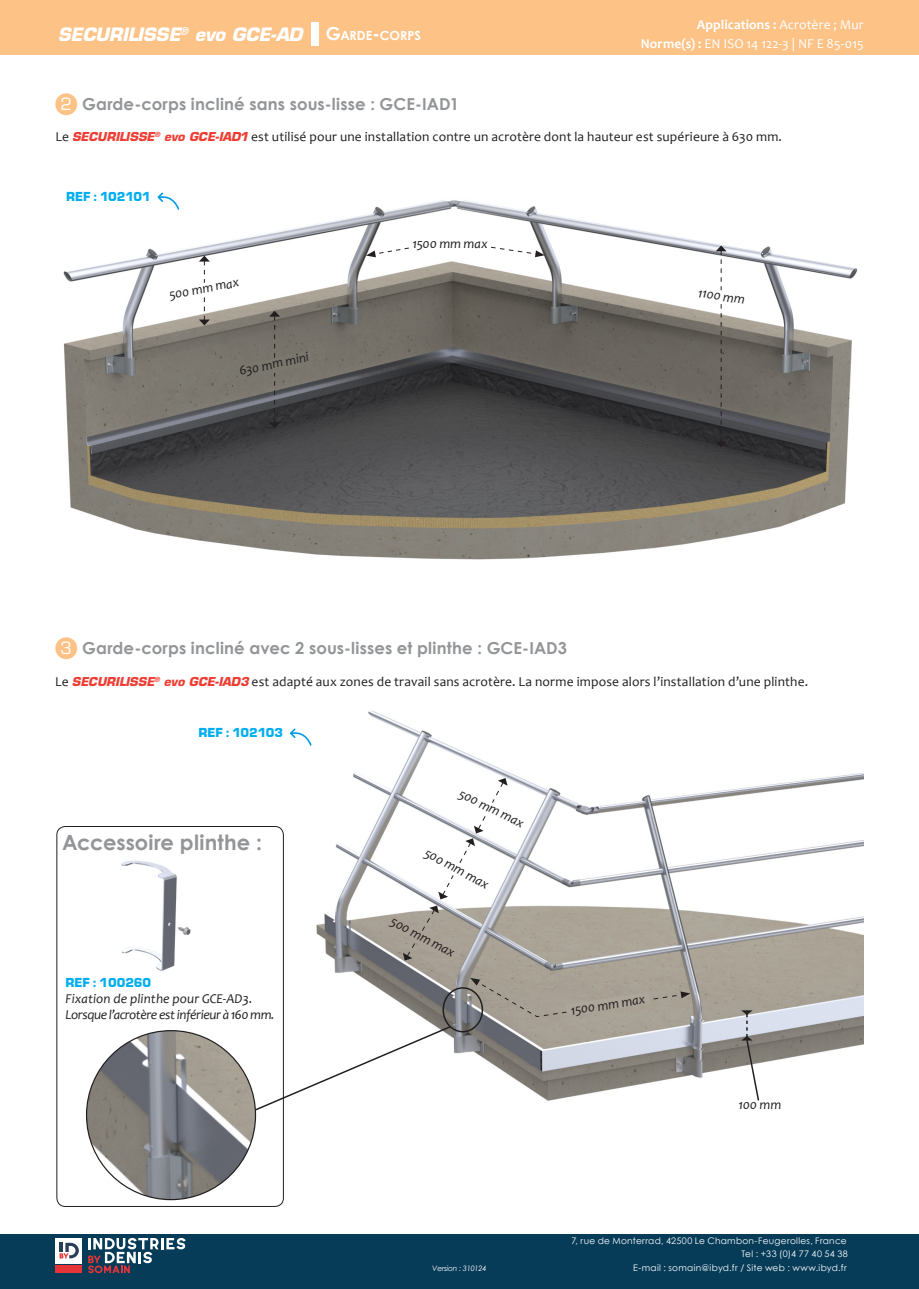
<style>
.page{position:relative;width:919px;height:1289px;background:#fff}
.page>*{position:absolute;margin:0;border:0;box-sizing:border-box;transform-origin:0 0}
.t1{font:700 21px "Century Gothic";letter-spacing:.005em;color:#939598}
.t2{font:italic 700 18px "Eurostile LT Std";letter-spacing:-.01em;color:#fff}
.t3{font:700 16.5px "Century Gothic";letter-spacing:.005em;color:#939598}
.t4{font:16.5px "Eurostile";color:#fff}
.t5{font:13.5px "Candara";letter-spacing:.01em;color:#231f20}
.t6{font:italic 13.5px "Candara";letter-spacing:-.02em;color:#231f20}
.t7{font:13.5px/18.9px "Candara";color:#fff;text-align:right}
.t8{font:900 13.5px "Eurostile Becker";letter-spacing:-.005em;color:#00aeef}
.t9{font:italic 13.5px "Candara";letter-spacing:.005em;color:#231f20}
.t10{font:700 12.6px "Century Gothic";color:#fff}
.t11{font:9px/13.8px "Century Gothic";letter-spacing:.03em;color:#fff;text-align:right}
.t12{font:italic 7.5px "Century Gothic";letter-spacing:-.025em;color:#fff}
.s1{font-size:18px}
.s2{font-weight:700}
.s3{font-family:"Eurostile LT Std";font-weight:700;font-style:italic;font-size:12px;color:#ee3e34}
</style>
<div class="page">
<div style="left:0;top:0;width:918px;height:55px;background:#fcc286"></div>
<div style="left:311px;top:22px;width:7px;height:23px;background:#fff"></div>
<div style="left:0;top:1233px;width:918px;height:55px;background:#073c59"></div>
<div style="left:55px;top:1237px;width:27px;height:26px;background:#fff"></div>
<svg style="left:60px;top:1242px;width:19px;height:16px"></svg>
<svg style="left:88px;top:1238px;width:98px;height:34px"></svg>
<div style="left:55px;top:1265px;width:27px;height:8px;background:#e73439"></div>
<img style="left:316px;top:711px;width:547px;height:390px">
<img style="left:63px;top:200px;width:795px;height:360px">
<div style="left:56px;top:826px;width:228px;height:380px;border:1px solid #231f20;border-radius:9px"></div>
<svg style="left:696px;top:245px;width:50px;height:202px"></svg>
<svg style="left:741px;top:1010px;width:19px;height:91px"></svg>
<svg style="left:159px;top:256px;width:154px;height:172px"></svg>
<svg style="left:366px;top:240px;width:179px;height:17px"></svg>
<img style="left:121px;top:860px;width:70px;height:111px">
<div style="left:55px;top:93px;width:22px;height:22px;background:#fcc286;border-radius:50%"></div>
<div style="left:55px;top:637px;width:22px;height:22px;background:#fcc286;border-radius:50%"></div>
<svg style="left:386px;top:905px;width:72px;height:56px;background:#ada69d"></svg>
<svg style="left:420px;top:778px;width:107px;height:121px"></svg>
<div style="left:412px;top:238px;width:76px;height:12px;background:#fff"></div>
<div style="left:470px;top:977px;width:220px;height:40px;background:#a8a094"></div>
<img style="left:86px;top:1030px;width:169px;height:169px;border-radius:84px">
<div style="left:442px;top:987px;width:41px;height:45px;border:2px solid #231f20;border-radius:50%"></div>
<svg style="left:253px;top:1024px;width:199px;height:87px"></svg>
<svg style="left:157px;top:192px;width:24px;height:22px"></svg>
<svg style="left:289px;top:728px;width:23px;height:18px"></svg>
<h2 class="t2" style="left:58px;top:23px;width:246px">SECURILISSE<sup>®</sup> evo GCE-AD</h2>
<p class="t10" style="left:326px;top:26px;width:97px"><span class="s1">G</span>ARDE<span class="s1">-</span>CORPS</p>
<p class="t7" style="left:640px;top:15px;width:224px"><span class="s2">Applications :</span> Acrotère ; Mur<br><span class="s2">Norme(s) :</span> EN ISO 14 122-3 | NF E 85-015</p>
<p class="t4" style="left:61px;top:94px;width:13px">2</p>
<p class="t3" style="left:82px;top:92px;width:378px">Garde-corps incliné sans sous-lisse : GCE-IAD1</p>
<p class="t5" style="left:55px;top:128px;width:728px">Le <span class="s3">SECURILISSE</span><sup>®</sup> <span class="s3">evo GCE-IAD1</span> est utilisé pour une installation contre un acrotère dont la hauteur est supérieure à 630 mm.</p>
<p class="t8" style="left:66px;top:189px;width:86px">REF : 102101</p>
<p class="t6" style="left:412px;top:235px;width:77px">1500 mm max</p>
<p class="t6" style="left:168px;top:286px;width:72px;rotate:-10deg">500 mm max</p>
<p class="t6" style="left:699px;top:284px;width:49px;rotate:9deg">1100 mm</p>
<p class="t6" style="left:238px;top:363px;width:72px;rotate:-12deg">630 mm mini</p>
<p class="t4" style="left:61px;top:638px;width:13px">3</p>
<p class="t3" style="left:82px;top:636px;width:486px">Garde-corps incliné avec 2 sous-lisses et plinthe : GCE-IAD3</p>
<p class="t5" style="left:55px;top:672px;width:754px">Le <span class="s3">SECURILISSE</span><sup>®</sup> <span class="s3">evo GCE-IAD3</span> est adapté aux zones de travail sans acrotère. La norme impose alors l’installation d’une plinthe.</p>
<p class="t8" style="left:198px;top:725px;width:86px">REF : 102103</p>
<p class="t1" style="left:62px;top:826px;width:201px">Accessoire plinthe :</p>
<p class="t8" style="left:66px;top:974px;width:87px">REF : 100260</p>
<p class="t9" style="left:66px;top:990px;width:188px">Fixation de plinthe pour GCE-AD3.</p>
<p class="t6" style="left:66px;top:1006px;width:211px">Lorsque l’acrotère est inférieur à 160 mm.</p>
<p class="t6" style="left:463px;top:785px;width:72px;rotate:26deg">500 mm max</p>
<p class="t6" style="left:429px;top:844px;width:72px;rotate:28deg">500 mm max</p>
<p class="t6" style="left:395px;top:913px;width:72px;rotate:28deg">500 mm max</p>
<p class="t6" style="left:569px;top:1002px;width:77px;rotate:-9deg">1500 mm max</p>
<p class="t6" style="left:738px;top:1096px;width:44px">100 mm</p>
<p class="t11" style="left:571px;top:1233px;width:278px">7, rue de Monterrad, 42500 Le Chambon-Feugerolles, France<br>Tel : +33 (0)4 77 40 54 38</p>
<p class="t12" style="left:432px;top:1263px;width:56px">Version : 310124</p>
<p class="t11" style="left:633px;top:1260px;width:215px">E-mail : somain@ibyd.fr / Site web : www.ibyd.fr</p>
</div>
